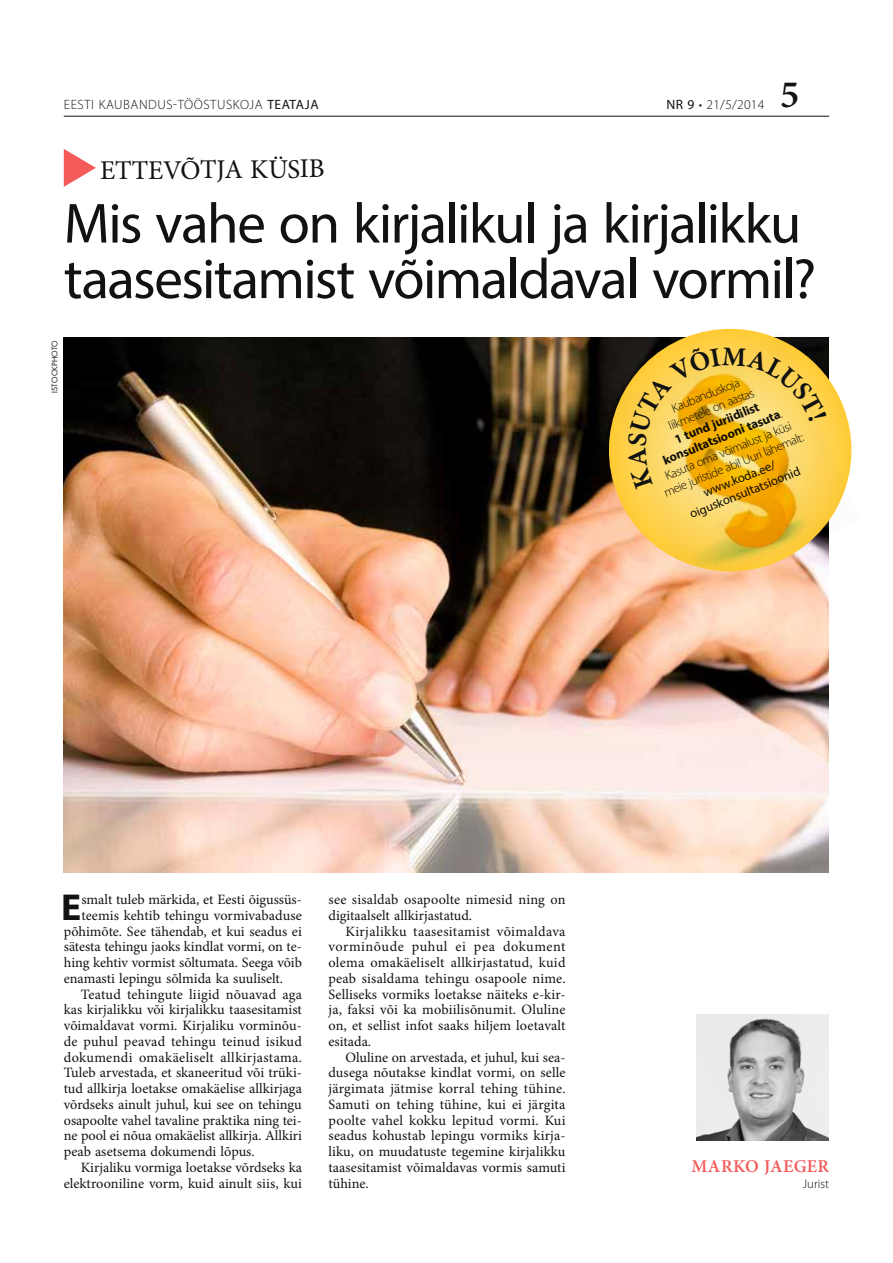
<style>
.page{position:relative;width:893px;height:1263px;background:#fff}
.page>*{position:absolute;margin:0;border:0;box-sizing:border-box;transform-origin:0 0}
.t1{font:57px/55.5px "Myriad Pro";letter-spacing:-.03em;color:#111212}
.t2{font:600 39px "Minion Pro";color:#111212}
.t3{font:700 37.65px "Myriad Pro";color:#111212}
.t4{font:27px "Minion Pro";color:#111212}
.t5{font:600 18px "Minion Pro";letter-spacing:.015em;color:#f45a58}
.t6{font:14.25px/15.8px "Minion Pro";letter-spacing:.005em;color:#111212;text-align:justify}
.t7{font:300 13.5px "Myriad Pro";letter-spacing:.04em;color:#111212}
.t8{font:300 12.75px/15px "Myriad Pro";color:#111212;text-align:center}
.t9{font:12.75px/15px "Myriad Pro";color:#111212;text-align:center}
.t10{font:7.5px "Futura Std";letter-spacing:.01em;color:#111212}
.s1{font-weight:400}
.s2{font-weight:700}
</style>
<div class="page">
<img style="left:64px;top:337px;width:765px;height:536px">
<svg style="left:593px;top:329px;width:164px;height:259px;background:#7d604b"></svg>
<img style="left:612px;top:332px;width:240px;height:258px">
<img style="left:697px;top:1014px;width:132px;height:126px">
<hr style="left:64px;top:116px;width:765px;height:1px;background:#111212">
<svg style="left:64px;top:149px;width:32px;height:38px"></svg>
<svg style="left:627px;top:346px;width:200px;height:143px;background:#efc242"></svg>
<p class="t7" style="left:64px;top:96px;width:256px">EESTI KAUBANDUS-TÖÖSTUSKOJA <span class="s1">teataja</span></p>
<p class="t7" style="left:666px;top:96px;width:99px"><span class="s1">Nr 9</span> • 21/5/2014</p>
<h2 class="t2" style="left:780px;top:68px;width:21px">5</h2>
<h3 class="t4" style="left:148px;top:153px;width:178px;rotate:-1deg">ev õt ja kü sib</h3>
<h1 class="t1" style="left:64px;top:195px;width:754px">Mis vahe on kirjalikul ja kirjalikku taasesitamist võimaldaval vormil?</h1>
<p class="t10" style="left:50px;top:393px;width:54px;rotate:-90deg">istockphoto</p>
<p class="t8" style="left:661px;top:405px;width:93px;rotate:-22deg">KAUBANDUSKOJA<br>LIIKMETELE ON AASTAS</p>
<p class="t8" style="left:645px;top:444px;width:151px;rotate:-22deg"><span class="s2">1 tund juriidilist konsultatsiooni tasuta</span>.<br>KASUTA OMA VÕIMALUST JA KÜSI<br>MEIE JURISTIDE ABI! UURI LÄHEMALT:</p>
<p class="t9" style="left:682px;top:493px;width:120px;rotate:-22deg">www.koda.ee/ oiguskonsultatsioonid</p>
<h3 class="t3" style="left:61px;top:883px;width:22px">E</h3>
<p class="t6" style="left:81px;top:892px;width:222px">smalt tuleb märkida, et Eesti õigussüs-</p>
<p class="t6" style="left:81px;top:907px;width:222px">teemis kehtib tehingu vormivabaduse</p>
<p class="t6" style="left:64px;top:923px;width:240px">põhimõte. See tähendab, et kui seadus ei</p>
<p class="t6" style="left:64px;top:939px;width:240px">sätesta tehingu jaoks kindlat vormi, on te-</p>
<p class="t6" style="left:64px;top:955px;width:240px">hing kehtiv vormist sõltumata. Seega võib</p>
<p class="t6" style="left:64px;top:970px;width:221px">enamasti lepingu sõlmida ka suuliselt.</p>
<p class="t6" style="left:81px;top:986px;width:223px">Teatud tehingute liigid nõuavad aga</p>
<p class="t6" style="left:64px;top:1002px;width:240px">kas kirjalikku või kirjalikku taasesitamist</p>
<p class="t6" style="left:64px;top:1018px;width:240px">võimaldavat vormi. Kirjaliku vorminõu-</p>
<p class="t6" style="left:64px;top:1033px;width:240px">de puhul peavad tehingu teinud isikud</p>
<p class="t6" style="left:64px;top:1049px;width:240px">dokumendi omakäeliselt allkirjastama.</p>
<p class="t6" style="left:64px;top:1065px;width:240px">Tuleb arvestada, et skaneeritud või trüki-</p>
<p class="t6" style="left:64px;top:1081px;width:240px">tud allkirja loetakse omakäelise allkirjaga</p>
<p class="t6" style="left:64px;top:1096px;width:240px">võrdseks ainult juhul, kui see on tehingu</p>
<p class="t6" style="left:64px;top:1112px;width:240px">osapoolte vahel tavaline praktika ning tei-</p>
<p class="t6" style="left:64px;top:1128px;width:240px">ne pool ei nõua omakäelist allkirja. Allkiri</p>
<p class="t6" style="left:64px;top:1144px;width:192px">peab asetsema dokumendi lõpus.</p>
<p class="t6" style="left:81px;top:1159px;width:223px">Kirjaliku vormiga loetakse võrdseks ka</p>
<p class="t6" style="left:64px;top:1175px;width:240px">elektrooniline vorm, kuid ainult siis, kui</p>
<p class="t6" style="left:328px;top:892px;width:239px">see sisaldab osapoolte nimesid ning on digitaalselt allkirjastatud.</p>
<p class="t6" style="left:328px;top:923px;width:239px;text-indent:17px">Kirjalikku taasesitamist võimaldava vorminõude puhul ei pea dokument olema omakäeliselt allkirjastatud, kuid peab sisaldama tehingu osapoole nime.<br>Selliseks vormiks loetakse näiteks e-kir&shy;ja, faksi või ka mobiilisõnumit. Oluline on, et sellist infot saaks hiljem loetavalt esitada.</p>
<p class="t6" style="left:328px;top:1049px;width:239px;text-indent:17px">Oluline on arvestada, et juhul, kui sea&shy;dusega nõutakse kindlat vormi, on selle järgimata jätmise korral tehing tühine.<br>Samuti on tehing tühine, kui ei järgita poolte vahel kokku lepitud vormi. Kui seadus kohustab lepingu vormiks kirja&shy;liku, on muudatuste tegemine kirjalikku taasesitamist võimaldavas vormis samuti tühine.</p>
<p class="t5" style="left:691px;top:1154px;width:139px">MARKO JAEGER</p>
<p class="t8" style="left:803px;top:1176px;width:28px">JURIST</p>
</div>
